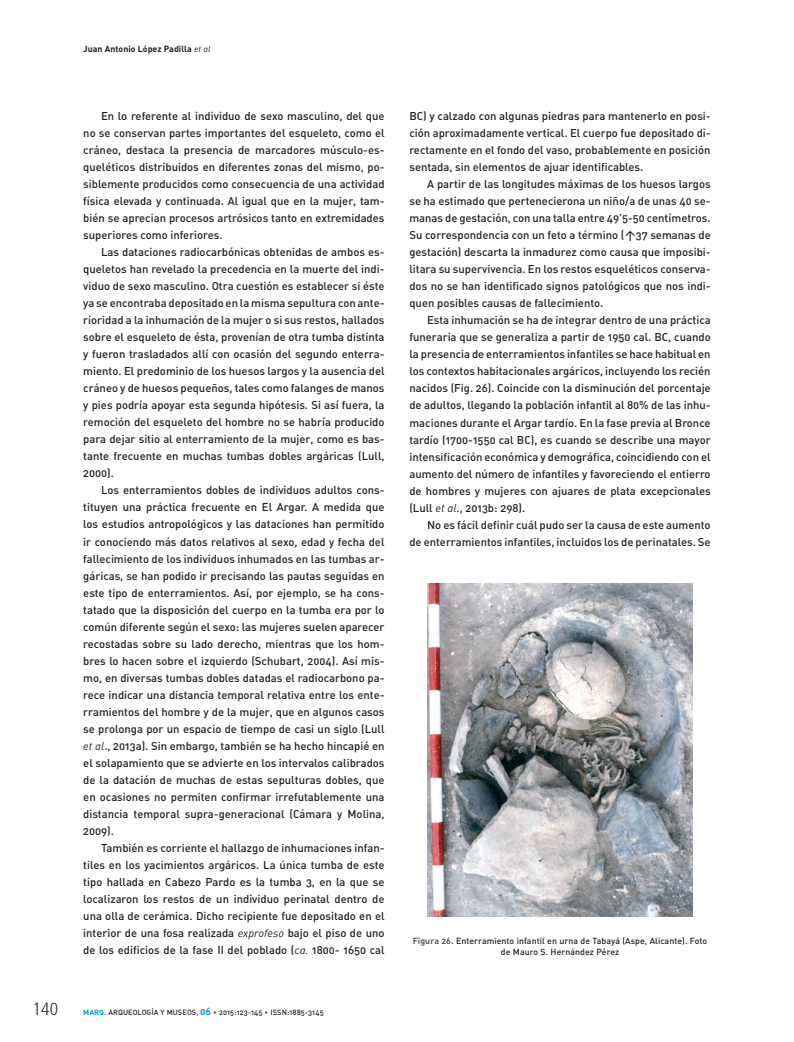
<style>
.page{position:relative;width:794px;height:1042px;background:#fff}
.page>*{position:absolute;margin:0;border:0;box-sizing:border-box;transform-origin:0 0}
.t1{font:300 condensed 17.5px "Frutiger 47";color:#231f20}
.t2{font:11.25px "DIN Medium Alternate";color:#231f20}
.t3{font:8.75px/10.5px "DIN Medium Alternate";letter-spacing:.005em;color:#231f20;text-align:center}
.t4{font:8.75px "DIN Bold Alternate";letter-spacing:.005em;color:#231f20}
.t5{font:7.5px "DIN Medium Alternate";letter-spacing:.005em;color:#231f20}
.s1{font-family:"DIN Regular Italic Alt"}
.s2{font-family:"DIN Bold Alternate";color:#009bbd}
.s3{color:#57585a}
.s4{font-family:"DIN Bold Alternate";font-size:10px;color:#009bbd}
.s5{font-family:"DIN Bold Alternate";color:#57585a}
</style>
<div class="page">
<img style="left:427px;top:583px;width:266px;height:333px">
<p class="t4" style="left:83px;top:43px;width:129px">Juan Antonio López Padilla <span class="s1">et al</span></p>
<p class="t2" style="left:101px;top:109px;width:285px">En lo referente al individuo de sexo masculino, del que</p>
<p class="t2" style="left:83px;top:126px;width:303px">no se conservan partes importantes del esqueleto, como el</p>
<p class="t2" style="left:83px;top:143px;width:303px">cráneo, destaca la presencia de marcadores músculo-es-</p>
<p class="t2" style="left:83px;top:160px;width:303px">queléticos distribuidos en diferentes zonas del mismo, po-</p>
<p class="t2" style="left:83px;top:177px;width:303px">siblemente producidos como consecuencia de una actividad</p>
<p class="t2" style="left:83px;top:194px;width:303px">física elevada y continuada. Al igual que en la mujer, tam-</p>
<p class="t2" style="left:83px;top:211px;width:303px">bién se aprecian procesos artrósicos tanto en extremidades</p>
<p class="t2" style="left:83px;top:228px;width:141px">superiores como inferiores.</p>
<p class="t2" style="left:101px;top:245px;width:285px">Las dataciones radiocarbónicas obtenidas de ambos es-</p>
<p class="t2" style="left:83px;top:262px;width:303px">queletos han revelado la precedencia en la muerte del indi-</p>
<p class="t2" style="left:83px;top:279px;width:303px">viduo de sexo masculino. Otra cuestión es establecer si éste</p>
<p class="t2" style="left:83px;top:296px;width:303px">ya se encontraba depositado en la misma sepultura con ante-</p>
<p class="t2" style="left:83px;top:313px;width:303px">rioridad a la inhumación de la mujer o si sus restos, hallados</p>
<p class="t2" style="left:83px;top:330px;width:303px">sobre el esqueleto de ésta, provenían de otra tumba distinta</p>
<p class="t2" style="left:83px;top:347px;width:303px">y fueron trasladados allí con ocasión del segundo enterra-</p>
<p class="t2" style="left:83px;top:364px;width:303px">miento. El predominio de los huesos largos y la ausencia del</p>
<p class="t2" style="left:83px;top:381px;width:303px">cráneo y de huesos pequeños, tales como falanges de manos</p>
<p class="t2" style="left:83px;top:398px;width:303px">y pies podría apoyar esta segunda hipótesis. Si así fuera, la</p>
<p class="t2" style="left:83px;top:415px;width:303px">remoción del esqueleto del hombre no se habría producido</p>
<p class="t2" style="left:83px;top:432px;width:303px">para dejar sitio al enterramiento de la mujer, como es bas-</p>
<p class="t2" style="left:83px;top:449px;width:303px">tante frecuente en muchas tumbas dobles argáricas (Lull,</p>
<p class="t2" style="left:83px;top:466px;width:32px">2000).</p>
<p class="t2" style="left:101px;top:483px;width:285px">Los enterramientos dobles de individuos adultos cons-</p>
<p class="t2" style="left:83px;top:500px;width:303px">tituyen una práctica frecuente en El Argar. A medida que</p>
<p class="t2" style="left:83px;top:517px;width:303px">los estudios antropológicos y las dataciones han permitido</p>
<p class="t2" style="left:83px;top:534px;width:303px">ir conociendo más datos relativos al sexo, edad y fecha del</p>
<p class="t2" style="left:83px;top:551px;width:303px">fallecimiento de los individuos inhumados en las tumbas ar-</p>
<p class="t2" style="left:83px;top:568px;width:303px">gáricas, se han podido ir precisando las pautas seguidas en</p>
<p class="t2" style="left:83px;top:585px;width:303px">este tipo de enterramientos. Así, por ejemplo, se ha cons-</p>
<p class="t2" style="left:83px;top:602px;width:303px">tatado que la disposición del cuerpo en la tumba era por lo</p>
<p class="t2" style="left:83px;top:619px;width:303px">común diferente según el sexo: las mujeres suelen aparecer</p>
<p class="t2" style="left:83px;top:636px;width:303px">recostadas sobre su lado derecho, mientras que los hom-</p>
<p class="t2" style="left:83px;top:653px;width:303px">bres lo hacen sobre el izquierdo (Schubart, 2004). Así mis-</p>
<p class="t2" style="left:83px;top:670px;width:303px">mo, en diversas tumbas dobles datadas el radiocarbono pa-</p>
<p class="t2" style="left:83px;top:687px;width:303px">rece indicar una distancia temporal relativa entre los ente-</p>
<p class="t2" style="left:83px;top:704px;width:303px">rramientos del hombre y de la mujer, que en algunos casos</p>
<p class="t2" style="left:83px;top:721px;width:303px">se prolonga por un espacio de tiempo de casi un siglo (Lull</p>
<p class="t2" style="left:83px;top:738px;width:303px"><span class="s1">et al</span>., 2013a). Sin embargo, también se ha hecho hincapié en</p>
<p class="t2" style="left:83px;top:755px;width:303px">el solapamiento que se advierte en los intervalos calibrados</p>
<p class="t2" style="left:83px;top:772px;width:303px">de la datación de muchas de estas sepulturas dobles, que</p>
<p class="t2" style="left:83px;top:789px;width:303px">en ocasiones no permiten confirmar irrefutablemente una</p>
<p class="t2" style="left:83px;top:806px;width:303px">distancia temporal supra-generacional (Cámara y Molina,</p>
<p class="t2" style="left:83px;top:823px;width:32px">2009).</p>
<p class="t2" style="left:101px;top:840px;width:285px">También es corriente el hallazgo de inhumaciones infan-</p>
<p class="t2" style="left:83px;top:857px;width:303px">tiles en los yacimientos argáricos. La única tumba de este</p>
<p class="t2" style="left:83px;top:874px;width:303px">tipo hallada en Cabezo Pardo es la tumba 3, en la que se</p>
<p class="t2" style="left:83px;top:891px;width:303px">localizaron los restos de un individuo perinatal dentro de</p>
<p class="t2" style="left:83px;top:908px;width:303px">una olla de cerámica. Dicho recipiente fue depositado en el</p>
<p class="t2" style="left:83px;top:925px;width:303px">interior de una fosa realizada <span class="s1">exprofeso</span> bajo el piso de uno</p>
<p class="t2" style="left:83px;top:942px;width:303px">de los edificios de la fase II del poblado (<span class="s1">ca.</span> 1800- 1650 cal</p>
<p class="t1" style="left:33px;top:999px;width:27px">140</p>
<p class="t5" style="left:83px;top:1007px;width:242px"><span class="s2">MARQ.</span> ARQUEOLOGÍA Y MUSEOS<span class="s3">,</span> <span class="s4">06</span> <span class="s3">•</span> 2015:123-145 <span class="s3">•</span> ISSN:1885-3145</p>
<p class="t2" style="left:409px;top:109px;width:303px">BC) y calzado con algunas piedras para mantenerlo en posi-</p>
<p class="t2" style="left:409px;top:126px;width:303px">ción aproximadamente vertical. El cuerpo fue depositado di-</p>
<p class="t2" style="left:409px;top:143px;width:303px">rectamente en el fondo del vaso, probablemente en posición</p>
<p class="t2" style="left:409px;top:160px;width:235px">sentada, sin elementos de ajuar identificables.</p>
<p class="t2" style="left:427px;top:177px;width:285px">A partir de las longitudes máximas de los huesos largos</p>
<p class="t2" style="left:409px;top:194px;width:303px">se ha estimado que pertenecierona un niño/a de unas 40 se-</p>
<p class="t2" style="left:409px;top:211px;width:303px">manas de gestación, con una talla entre 49’5-50 centímetros.</p>
<p class="t2" style="left:409px;top:228px;width:303px">Su correspondencia con un feto a término (&gt;37 semanas de</p>
<p class="t2" style="left:409px;top:245px;width:303px">gestación) descarta la inmadurez como causa que imposibi-</p>
<p class="t2" style="left:409px;top:262px;width:303px">litara su supervivencia. En los restos esqueléticos conserva-</p>
<p class="t2" style="left:409px;top:279px;width:303px">dos no se han identificado signos patológicos que nos indi-</p>
<p class="t2" style="left:409px;top:296px;width:196px">quen posibles causas de fallecimiento.</p>
<p class="t2" style="left:427px;top:313px;width:285px">Esta inhumación se ha de integrar dentro de una práctica</p>
<p class="t2" style="left:409px;top:330px;width:303px">funeraria que se generaliza a partir de 1950 cal. BC, cuando</p>
<p class="t2" style="left:409px;top:347px;width:303px">la presencia de enterramientos infantiles se hace habitual en</p>
<p class="t2" style="left:409px;top:364px;width:303px">los contextos habitacionales argáricos, incluyendo los recién</p>
<p class="t2" style="left:409px;top:381px;width:303px">nacidos (Fig. 26). Coincide con la disminución del porcentaje</p>
<p class="t2" style="left:409px;top:398px;width:303px">de adultos, llegando la población infantil al 80% de las inhu-</p>
<p class="t2" style="left:409px;top:415px;width:303px">maciones durante el Argar tardío. En la fase previa al Bronce</p>
<p class="t2" style="left:409px;top:432px;width:303px">tardío (1700-1550 cal BC), es cuando se describe una mayor</p>
<p class="t2" style="left:409px;top:449px;width:303px">intensificación económica y demográfica, coincidiendo con el</p>
<p class="t2" style="left:409px;top:466px;width:303px">aumento del número de infantiles y favoreciendo el entierro</p>
<p class="t2" style="left:409px;top:483px;width:303px">de hombres y mujeres con ajuares de plata excepcionales</p>
<p class="t2" style="left:409px;top:500px;width:117px">(Lull <span class="s1">et al</span>., 2013b: 298).</p>
<p class="t2" style="left:427px;top:517px;width:285px">No es fácil definir cuál pudo ser la causa de este aumento</p>
<p class="t2" style="left:409px;top:534px;width:303px">de enterramientos infantiles, incluidos los de perinatales. Se</p>
<p class="t3" style="left:413px;top:935px;width:296px"><span class="s5">Figura 26.</span> Enterramiento infantil en urna de Tabayá (Aspe, Alicante). Foto de Mauro S. Hernández Pérez</p>
</div>
